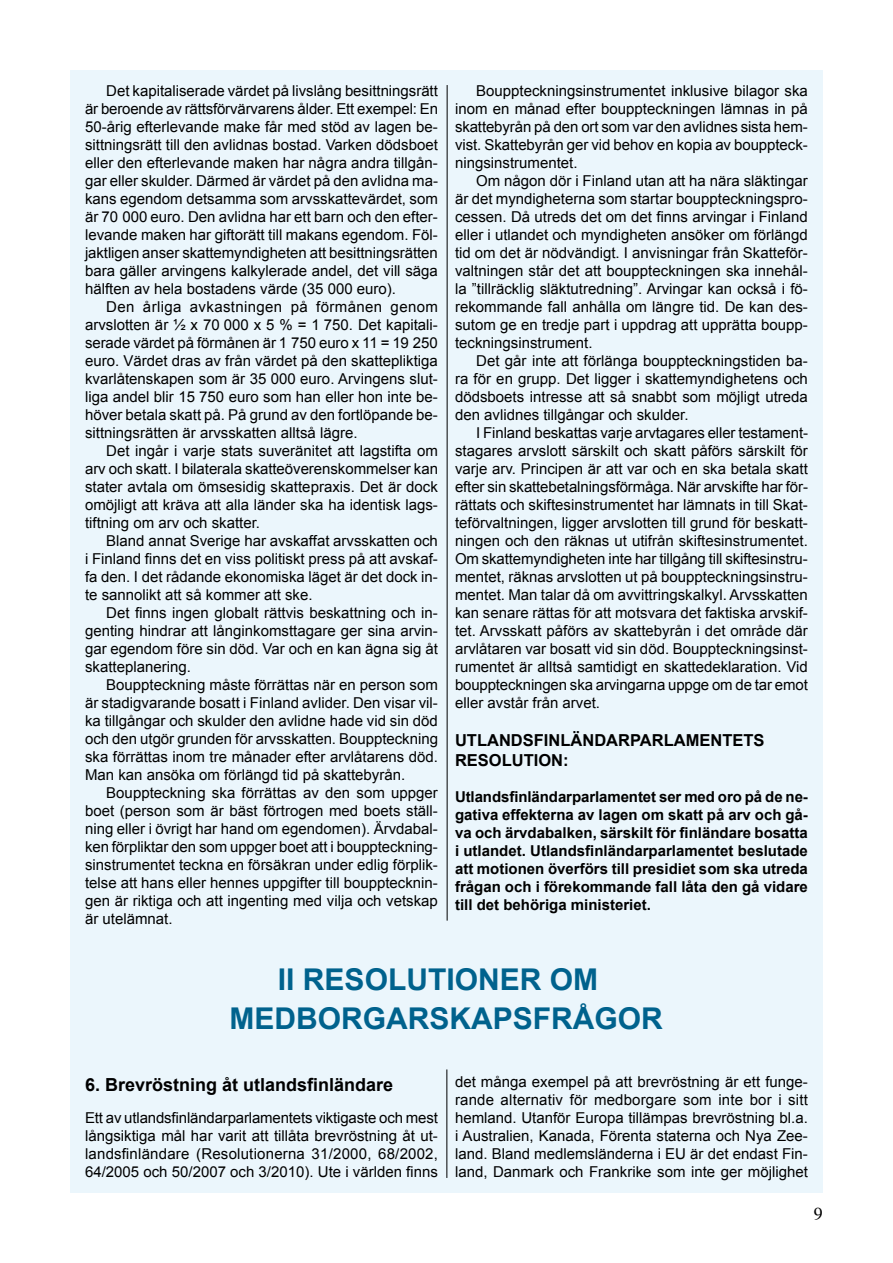
<style>
.page{position:relative;width:893px;height:1263px;background:#fff}
.page>*{position:absolute;margin:0;border:0;box-sizing:border-box;transform-origin:0 0}
.t1{font:700 30px/39px "Arial";color:#00628d;text-align:center}
.t2{font:700 18px "Arial";color:#000}
.t3{font:18px "Times";color:#000}
.t4{font:700 16.5px/19.8px "Arial";color:#000}
.t5{font:15px/18px "Arial";color:#000;text-align:justify}
.t6{font:700 15px/18px "Arial";color:#000;text-align:justify}
</style>
<div class="page">
<div style="left:70px;top:70px;width:753px;height:1123px;background:#ebf6fc"></div>
<hr style="left:447px;top:85px;width:1px;height:836px;background:#000">
<hr style="left:446px;top:1069px;width:1px;height:109px;background:#000">
<p class="t5" style="left:85px;top:82px;width:354px;text-indent:21px">Det kapitaliserade värdet på livslång besittningsrätt är beroende av rättsförvärvarens ålder. Ett exempel: En 50-årig efterlevande make får med stöd av lagen be&shy;sittningsrätt till den avlidnas bostad. Varken dödsboet eller den efterlevande maken har några andra tillgån&shy;gar eller skulder. Därmed är värdet på den avlidna ma&shy;kans egendom detsamma som arvsskattevärdet, som är 70 000 euro. Den avlidna har ett barn och den efter&shy;levande maken har giftorätt till makans egendom. Föl&shy;jaktligen anser skattemyndigheten att besittningsrätten bara gäller arvingens kalkylerade andel, det vill säga hälften av hela bostadens värde (35 000 euro).</p>
<p class="t5" style="left:85px;top:298px;width:354px;text-indent:21px">Den årliga avkastningen på förmånen genom arvslotten är ½ x 70 000 x 5 % = 1 750. Det kapitali&shy;serade värdet på förmånen är 1 750 euro x 11 = 19 250 euro. Värdet dras av från värdet på den skattepliktiga kvarlåtenskapen som är 35 000 euro. Arvingens slut&shy;liga andel blir 15 750 euro som han eller hon inte be&shy;höver betala skatt på. På grund av den fortlöpande be&shy;sittningsrätten är arvsskatten alltså lägre.</p>
<p class="t5" style="left:85px;top:442px;width:355px;text-indent:21px">Det ingår i varje stats suveränitet att lagstifta om arv och skatt. I bilaterala skatteöverenskommelser kan stater avtala om ömsesidig skattepraxis. Det är dock omöjligt att kräva att alla länder ska ha identisk lags&shy;tiftning om arv och skatter.</p>
<p class="t5" style="left:85px;top:532px;width:354px;text-indent:21px">Bland annat Sverige har avskaffat arvsskatten och i Finland finns det en viss politiskt press på att avskaf&shy;fa den. I det rådande ekonomiska läget är det dock in&shy;te sannolikt att så kommer att ske.</p>
<p class="t5" style="left:85px;top:604px;width:354px;text-indent:21px">Det finns ingen globalt rättvis beskattning och in&shy;genting hindrar att långinkomsttagare ger sina arvin&shy;gar egendom före sin död. Var och en kan ägna sig åt skatteplanering.</p>
<p class="t5" style="left:85px;top:676px;width:354px;text-indent:21px">Bouppteckning måste förrättas när en person som är stadigvarande bosatt i Finland avlider. Den visar vil&shy;ka tillgångar och skulder den avlidne hade vid sin död och den utgör grunden för arvsskatten. Bouppteckning ska förrättas inom tre månader efter arvlåtarens död.<br>Man kan ansöka om förlängd tid på skattebyrån.</p>
<p class="t5" style="left:85px;top:784px;width:354px;text-indent:21px">Bouppteckning ska förrättas av den som uppger boet (person som är bäst förtrogen med boets ställ&shy;ning eller i övrigt har hand om egendomen). Ärvdabal&shy;ken förpliktar den som uppger boet att i bouppteckning&shy;sinstrumentet teckna en försäkran under edlig förplik&shy;telse att hans eller hennes uppgifter till boupptecknin&shy;gen är riktiga och att ingenting med vilja och vetskap är utelämnat.</p>
<p class="t5" style="left:455px;top:82px;width:354px;text-indent:21px">Bouppteckningsinstrumentet inklusive bilagor ska inom en månad efter bouppteckningen lämnas in på skattebyrån på den ort som var den avlidnes sista hem&shy;vist. Skattebyrån ger vid behov en kopia av bouppteck&shy;ningsinstrumentet.</p>
<p class="t5" style="left:455px;top:172px;width:354px;text-indent:21px">Om någon dör i Finland utan att ha nära släktingar är det myndigheterna som startar bouppteckningspro&shy;cessen. Då utreds det om det finns arvingar i Finland eller i utlandet och myndigheten ansöker om förlängd tid om det är nödvändigt. I anvisningar från Skatteför&shy;valtningen står det att bouppteckningen ska innehål&shy;la ”tillräcklig släktutredning”. Arvingar kan också i fö&shy;rekommande fall anhålla om längre tid. De kan des&shy;sutom ge en tredje part i uppdrag att upprätta boupp&shy;teckningsinstrument.</p>
<p class="t5" style="left:455px;top:352px;width:354px;text-indent:21px">Det går inte att förlänga bouppteckningstiden ba&shy;ra för en grupp. Det ligger i skattemyndighetens och dödsboets intresse att så snabbt som möjligt utreda den avlidnes tillgångar och skulder.</p>
<p class="t5" style="left:455px;top:424px;width:355px;text-indent:21px">I Finland beskattas varje arvtagares eller testament&shy;stagares arvslott särskilt och skatt påförs särskilt för varje arv. Principen är att var och en ska betala skatt efter sin skattebetalningsförmåga. När arvskifte har för&shy;rättats och skiftesinstrumentet har lämnats in till Skat&shy;teförvaltningen, ligger arvslotten till grund för beskatt&shy;ningen och den räknas ut utifrån skiftesinstrumentet.<br>Om skattemyndigheten inte har tillgång till skiftesinstru&shy;mentet, räknas arvslotten ut på bouppteckningsinstru&shy;mentet. Man talar då om avvittringskalkyl. Arvsskatten kan senare rättas för att motsvara det faktiska arvskif&shy;tet. Arvsskatt påförs av skattebyrån i det område där arvlåtaren var bosatt vid sin död. Bouppteckningsinst&shy;rumentet är alltså samtidigt en skattedeklaration. Vid bouppteckningen ska arvingarna uppge om de tar emot eller avstår från arvet.</p>
<p class="t4" style="left:455px;top:730px;width:311px">UTLANDSFINLÄNDARPARLAMENTETS<br>RESOLUTION:</p>
<p class="t6" style="left:455px;top:787px;width:354px">Utlandsfinländarparlamentet ser med oro på de ne&shy;gativa effekterna av lagen om skatt på arv och gå&shy;va och ärvdabalken, särskilt för finländare bosatta i utlandet. Utlandsfinländarparlamentet beslutade att motionen överförs till presidiet som ska utreda frågan och i förekommande fall låta den gå vidare till det behöriga ministeriet.</p>
<h1 class="t1" style="left:230px;top:960px;width:435px">II RESOLUTIONER OM<br>MEDBORGARSKAPSFRÅGOR</h1>
<p class="t2" style="left:85px;top:1075px;width:310px">6. Brevröstning åt utlandsfinländare</p>
<p class="t5" style="left:85px;top:1109px;width:354px">Ett av utlandsfinländarparlamentets viktigaste och mest långsiktiga mål har varit att tillåta brevröstning åt ut&shy;landsfinländare (Resolutionerna 31/2000, 68/2002, 64/2005 och 50/2007 och 3/2010). Ute i världen finns</p>
<p class="t5" style="left:455px;top:1073px;width:354px">det många exempel på att brevröstning är ett funge&shy;rande alternativ för medborgare som inte bor i sitt hemland. Utanför Europa tillämpas brevröstning bl.a. i Australien, Kanada, Förenta staterna och Nya Zee&shy;land. Bland medlemsländerna i EU är det endast Fin&shy;land, Danmark och Frankrike som inte ger möjlighet</p>
<p class="t3" style="left:814px;top:1197px;width:10px">9</p>
</div>
